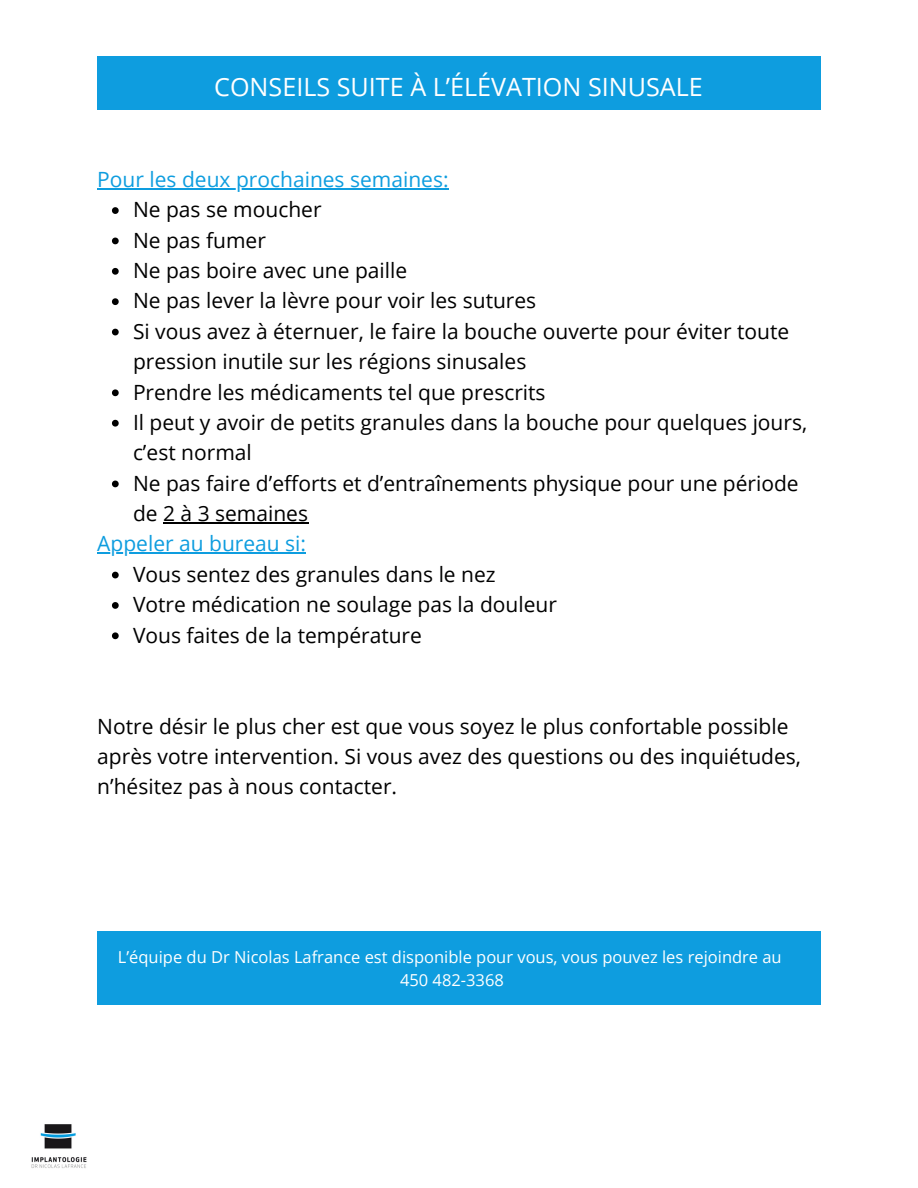
<style>
.page{position:relative;width:918px;height:1188px;background:#fff}
.page>*{position:absolute;margin:0;border:0;box-sizing:border-box;transform-origin:0 0}
.t1{font:25.2px "Open Sans";color:#fff}
.t2{font:21px/30.3px "Open Sans";color:#000}
.t3{font:21px "Open Sans";color:#0e9ddf}
.t4{font:16.5px "Open Sans";color:#fff}
</style>
<div class="page">
<div style="left:97px;top:56px;width:724px;height:54px;background:#0e9ddf"></div>
<img style="left:31px;top:1124px;width:56px;height:44px">
<hr style="left:97px;top:188px;width:352px;height:1px;background:#0e9ddf">
<svg style="left:112px;top:207px;width:7px;height:7px"></svg>
<svg style="left:112px;top:238px;width:7px;height:6px"></svg>
<svg style="left:112px;top:268px;width:7px;height:7px"></svg>
<svg style="left:112px;top:298px;width:7px;height:7px"></svg>
<svg style="left:112px;top:329px;width:7px;height:6px"></svg>
<svg style="left:112px;top:389px;width:7px;height:7px"></svg>
<svg style="left:112px;top:420px;width:7px;height:7px"></svg>
<svg style="left:112px;top:481px;width:7px;height:6px"></svg>
<hr style="left:163px;top:522px;width:145px;height:1px;background:#000">
<hr style="left:97px;top:553px;width:209px;height:1px;background:#0e9ddf">
<svg style="left:112px;top:572px;width:7px;height:6px"></svg>
<svg style="left:112px;top:602px;width:7px;height:7px"></svg>
<svg style="left:112px;top:632px;width:7px;height:7px"></svg>
<div style="left:97px;top:932px;width:724px;height:73px;background:#0e9ddf"></div>
<h1 class="t1" style="left:214px;top:69px;width:490px">CONSEILS SUITE À L’ÉLÉVATION SINUSALE</h1>
<p class="t3" style="left:97px;top:165px;width:353px">Pour les deux prochaines semaines:</p>
<p class="t2" style="left:133px;top:194px;width:190px">Ne pas se moucher</p>
<p class="t2" style="left:133px;top:224px;width:134px">Ne pas fumer</p>
<p class="t2" style="left:133px;top:255px;width:276px">Ne pas boire avec une paille</p>
<p class="t2" style="left:133px;top:285px;width:405px">Ne pas lever la lèvre pour voir les sutures</p>
<p class="t2" style="left:133px;top:316px;width:658px">Si vous avez à éternuer, le faire la bouche ouverte pour éviter toute pression inutile sur les régions sinusales</p>
<p class="t2" style="left:133px;top:376px;width:414px">Prendre les médicaments tel que prescrits</p>
<p class="t2" style="left:133px;top:407px;width:676px">Il peut y avoir de petits granules dans la bouche pour quelques jours, c’est normal</p>
<h2 class="t2" style="left:133px;top:467px;width:667px">Ne pas faire d’efforts et d’entraînements physique pour une période de 2 à 3 semaines</h2>
<p class="t3" style="left:97px;top:529px;width:210px">Appeler au bureau si:</p>
<p class="t2" style="left:133px;top:559px;width:364px">Vous sentez des granules dans le nez</p>
<p class="t2" style="left:133px;top:589px;width:426px">Votre médication ne soulage pas la douleur</p>
<h2 class="t2" style="left:133px;top:619px;width:291px">Vous faites de la température</h2>
<p class="t2" style="left:97px;top:710px;width:705px">Notre désir le plus cher est que vous soyez le plus confortable possible après votre intervention. Si vous avez des questions ou des inquiétudes, n’hésitez pas à nous contacter.</p>
<p class="t4" style="left:118px;top:946px;width:665px">L’équipe du Dr Nicolas Lafrance est disponible pour vous, vous pouvez les rejoindre au</p>
<p class="t4" style="left:400px;top:968px;width:105px">450 482-3368</p>
</div>
